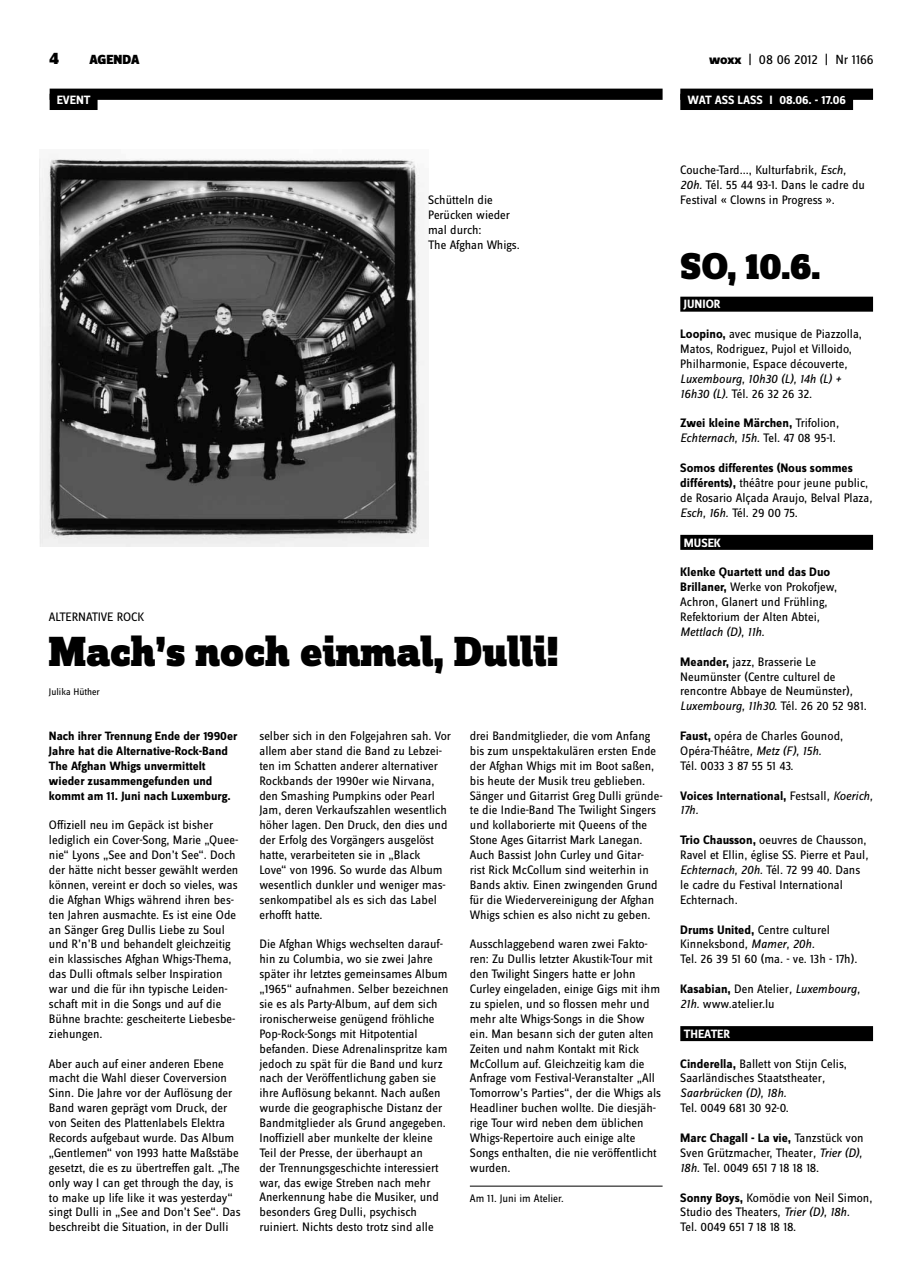
<style>
.page{position:relative;width:922px;height:1276px;background:#fff}
.page>*{position:absolute;margin:0;border:0;box-sizing:border-box;transform-origin:0 0}
.t1{font:900 43.75px "Zine Slab Dis";letter-spacing:-.005em;color:#000}
.t2{font:900 38.75px "Zine Slab Dis";color:#000}
.t3{font:900 17.5px "Zine Sans Dis";color:#000}
.t4{font:13.75px "Zine Sans Dis";color:#000}
.t5{font:900 13.75px "Zine Sans Dis";color:#000}
.t6{font:12.75px/14.9px "Zine Sans Dis";color:#000}
.t7{font:700 12.75px/14.9px "Zine Sans Dis";color:#000}
.t8{font:700 12.5px/14.9px "Zine Sans Dis";color:#000}
.t9{font:700 12.5px "Zine Sans Dis";color:#fff}
.t10{font:11.25px "Zine Sans Dis";color:#000}
.t11{font:10px "Zine Sans Dis";color:#000}
.s1{font-weight:800}
.s2{font-style:italic}
.s3{font-weight:700}
.s4{font-weight:400}
.s5{font-weight:400;font-style:italic}
</style>
<div class="page">
<div style="left:680px;top:89px;width:192px;height:11px;background:#000"></div>
<div style="left:680px;top:94px;width:172px;height:16px;background:#000"></div>
<div style="left:50px;top:89px;width:612px;height:11px;background:#000"></div>
<div style="left:50px;top:94px;width:47px;height:16px;background:#000"></div>
<div style="left:680px;top:297px;width:192px;height:15px;background:#000"></div>
<div style="left:680px;top:535px;width:192px;height:15px;background:#000"></div>
<div style="left:680px;top:1026px;width:192px;height:15px;background:#000"></div>
<img style="left:39px;top:158px;width:389px;height:388px">
<hr style="left:469px;top:1186px;width:193px;height:1px;background:#000">
<h3 class="t3" style="left:50px;top:49px;width:11px">4</h3>
<p class="t5" style="left:89px;top:53px;width:52px">AGENDA</p>
<p class="t4" style="left:709px;top:53px;width:166px"><span class="s1">woxx</span> | 08 06 2012 | Nr 1166</p>
<p class="t9" style="left:687px;top:93px;width:160px">WAT ASS LASS I 08.06. - 17.06</p>
<p class="t9" style="left:57px;top:93px;width:35px">EVENT</p>
<p class="t6" style="left:428px;top:193px;width:93px">Schütteln die<br>Perücken wieder mal durch:<br>The Afghan Whigs.</p>
<p class="t6" style="left:49px;top:610px;width:97px">ALTERNATIVE ROCK</p>
<h1 class="t1" style="left:49px;top:628px;width:511px">Mach’s noch einmal, Dulli!</h1>
<p class="t11" style="left:49px;top:687px;width:52px">Julika Hüther</p>
<p class="t8" style="left:49px;top:729px;width:190px">Nach ihrer Trennung Ende der 1990er Jahre hat die Alternative-Rock-Band The Afghan Whigs unvermittelt wieder zusammengefunden und kommt am 11. Juni nach Luxemburg.</p>
<p class="t6" style="left:49px;top:818px;width:191px">Offiziell neu im Gepäck ist bisher lediglich ein Cover-Song, Marie „Quee&shy;nie“ Lyons „See and Don’t See“. Doch der hätte nicht besser gewählt werden können, vereint er doch so vieles, was die Afghan Whigs während ihren bes&shy;ten Jahren ausmachte. Es ist eine Ode an Sänger Greg Dullis Liebe zu Soul und R’n’B und behandelt gleichzeitig ein klassisches Afghan Whigs-Thema, das Dulli oftmals selber Inspiration war und die für ihn typische Leiden&shy;schaft mit in die Songs und auf die Bühne brachte: gescheiterte Liebesbe&shy;ziehungen.</p>
<p class="t6" style="left:49px;top:1056px;width:193px">Aber auch auf einer anderen Ebene macht die Wahl dieser Coverversion Sinn. Die Jahre vor der Auflösung der Band waren geprägt vom Druck, der von Seiten des Plattenlabels Elektra Records aufgebaut wurde. Das Album „Gentlemen“ von 1993 hatte Maßstäbe gesetzt, die es zu übertreffen galt. „The only way I can get through the day, is to make up life like it was yesterday“ singt Dulli in „See and Don’t See“. Das beschreibt die Situation, in der Dulli</p>
<p class="t6" style="left:259px;top:729px;width:193px">selber sich in den Folgejahren sah. Vor allem aber stand die Band zu Lebzei&shy;ten im Schatten anderer alternativer Rockbands der 1990er wie Nirvana, den Smashing Pumpkins oder Pearl Jam, deren Verkaufszahlen wesentlich höher lagen. Den Druck, den dies und der Erfolg des Vorgängers ausgelöst hatte, verarbeiteten sie in „Black<br>Love“ von 1996. So wurde das Album wesentlich dunkler und weniger mas&shy;senkompatibel als es sich das Label erhofft hatte.</p>
<p class="t6" style="left:259px;top:937px;width:190px">Die Afghan Whigs wechselten darauf&shy;hin zu Columbia, wo sie zwei Jahre später ihr letztes gemeinsames Album „1965“ aufnahmen. Selber bezeichnen sie es als Party-Album, auf dem sich ironischerweise genügend fröhliche Pop-Rock-Songs mit Hitpotential befanden. Diese Adrenalinspritze kam jedoch zu spät für die Band und kurz nach der Veröffentlichung gaben sie ihre Auflösung bekannt. Nach außen wurde die geographische Distanz der Bandmitglieder als Grund angegeben.<br>Inoffiziell aber munkelte der kleine Teil der Presse, der überhaupt an<br>der Trennungsgeschichte interessiert war, das ewige Streben nach mehr Anerkennung habe die Musiker, und besonders Greg Dulli, psychisch ruiniert. Nichts desto trotz sind alle</p>
<p class="t6" style="left:469px;top:729px;width:194px">drei Bandmitglieder, die vom Anfang bis zum unspektakulären ersten Ende der Afghan Whigs mit im Boot saßen, bis heute der Musik treu geblieben.<br>Sänger und Gitarrist Greg Dulli gründe&shy;te die Indie-Band The Twilight Singers und kollaborierte mit Queens of the Stone Ages Gitarrist Mark Lanegan.<br>Auch Bassist John Curley und Gitar&shy;rist Rick McCollum sind weiterhin in Bands aktiv. Einen zwingenden Grund für die Wiedervereinigung der Afghan Whigs schien es also nicht zu geben.</p>
<p class="t6" style="left:470px;top:937px;width:193px">Ausschlaggebend waren zwei Fakto&shy;ren: Zu Dullis letzter Akustik-Tour mit den Twilight Singers hatte er John Curley eingeladen, einige Gigs mit ihm zu spielen, und so flossen mehr und mehr alte Whigs-Songs in die Show ein. Man besann sich der guten alten Zeiten und nahm Kontakt mit Rick McCollum auf. Gleichzeitig kam die Anfrage vom Festival-Veranstalter „All Tomorrow’s Parties“, der die Whigs als Headliner buchen wollte. Die diesjäh&shy;rige Tour wird neben dem üblichen Whigs-Repertoire auch einige alte Songs enthalten, die nie veröffentlicht wurden.</p>
<p class="t10" style="left:469px;top:1192px;width:95px">Am 11. Juni im Atelier.</p>
<p class="t6" style="left:680px;top:163px;width:186px">Couche-Tard..., Kulturfabrik<span class="s2">, Esch,<br>20h.</span> Tél. 55 44 93-1. Dans le cadre du<br>Festival « Clowns in Progress ».</p>
<h2 class="t2" style="left:680px;top:245px;width:142px">So, 10.6.</h2>
<p class="t9" style="left:683px;top:298px;width:36px">junior</p>
<p class="t6" style="left:680px;top:327px;width:183px"><span class="s3">Loopino,</span> avec musique de Piazzolla, Matos, Rodriguez, Pujol et Villoido, Philharmonie, Espace découverte<span class="s2">, Luxembourg, 10h30 (L), 14h (L) + 16h30 (L).</span> Tél. 26 32 26 32.</p>
<p class="t6" style="left:680px;top:416px;width:160px"><span class="s3">Zwei kleine Märchen,</span> Trifolion<span class="s2">,<br>Echternach, 15h.</span> Tel. 47 08 95-1.</p>
<p class="t6" style="left:680px;top:461px;width:194px"><span class="s3">Somos differentes (Nous sommes différents),</span> théâtre pour jeune public, de Rosario Alçada Araujo, Belval Plaza<span class="s2">, Esch, 16h.</span> Tél. 29 00 75.</p>
<p class="t9" style="left:683px;top:536px;width:39px">musek</p>
<p class="t6" style="left:680px;top:565px;width:158px"><span class="s3">Klenke Quartett und das Duo<br>Brillaner,</span> Werke von Prokofjew,<br>Achron, Glanert und Frühling,<br>Refektorium der Alten Abtei<span class="s2">,<br>Mettlach (D), 11h.</span></p>
<p class="t6" style="left:680px;top:655px;width:188px"><span class="s3">Meander,</span> jazz, Brasserie Le<br>Neumünster (Centre culturel de rencontre Abbaye de Neumünster)<span class="s2">,<br>Luxembourg, 11h30.</span> Tél. 26 20 52 981.</p>
<p class="t6" style="left:680px;top:729px;width:164px"><span class="s3">Faust,</span> opéra de Charles Gounod,<br>Opéra-Théâtre<span class="s2">, Metz (F), 15h.<br></span>Tél. 0033 3 87 55 51 43.</p>
<p class="t7" style="left:680px;top:788px;width:194px">Voices International, <span class="s4">Festsall</span><span class="s5">, Koerich,<br>17h.</span></p>
<p class="t6" style="left:680px;top:833px;width:189px"><span class="s3">Trio Chausson,</span> oeuvres de Chausson,<br>Ravel et Ellin, église SS. Pierre et Paul<span class="s2">,<br>Echternach, 20h.</span> Tél. 72 99 40. Dans le cadre du Festival International<br>Echternach.</p>
<p class="t6" style="left:680px;top:922px;width:179px"><span class="s3">Drums United,</span> Centre culturel<br>Kinneksbond<span class="s2">, Mamer, 20h.<br></span>Tel. 26 39 51 60 (ma. - ve. 13h - 17h).</p>
<p class="t6" style="left:680px;top:982px;width:181px"><span class="s3">Kasabian,</span> Den Atelier<span class="s2">, Luxembourg,<br>21h.</span> www.atelier.lu</p>
<p class="t9" style="left:683px;top:1027px;width:46px">th eater</p>
<p class="t6" style="left:680px;top:1056px;width:168px"><span class="s3">Cinderella,</span> Ballett von Stijn Celis,<br>Saarländisches Staatstheater<span class="s2">,<br>Saarbrücken (D), 18h.</span></p>
<p class="t6" style="left:680px;top:1101px;width:110px">Tel. 0049 681 30 92-0.</p>
<p class="t6" style="left:680px;top:1131px;width:185px;text-align:justify"><span class="s3">Marc Chagall - La vie,</span> Tanzstück von Sven Grützmacher, Theater<span class="s2">, Trier (D), 18h.</span> Tel. 0049 651 7 18 18 18.</p>
<p class="t6" style="left:680px;top:1190px;width:193px"><span class="s3">Sonny Boys,</span> Komödie von Neil Simon,<br>Studio des Theaters<span class="s2">, Trier (D), 18h.<br></span>Tel. 0049 651 7 18 18 18.</p>
</div>
